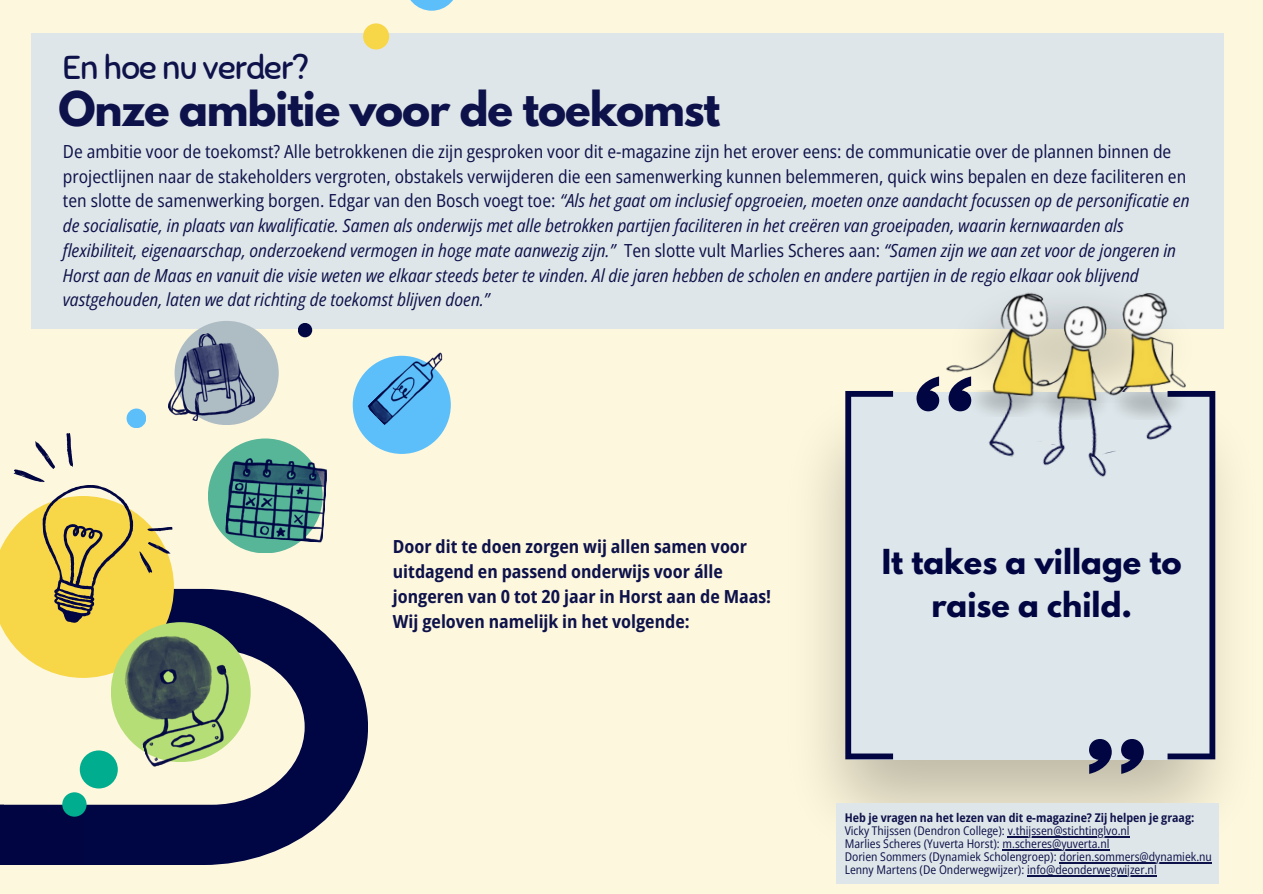
<style>
.page{position:relative;width:1263px;height:894px;background:#fff}
.page>*{position:absolute;margin:0;border:0;box-sizing:border-box;transform-origin:0 0}
.t1{font:700 42.45px "League Spartan";letter-spacing:-.025em;color:#0e124a}
.t2{font:33px "Sniglet";letter-spacing:-.025em;color:#0e124a}
.t3{font:700 30.45px/42.6px "League Spartan";color:#010541;text-align:center}
.t4{font:italic semi-condensed 18px/24.8px "Open Sans";color:#0e124a}
.t5{font:700 semi-condensed 18px/24.8px "Open Sans";color:#0e124a}
.t6{font:semi-condensed 12px "Open Sans";color:#0e124a}
.t7{font:700 semi-condensed 12px "Open Sans";color:#0e124a}
.s1{font-style:normal}
</style>
<div class="page">
<div style="left:0;top:0;width:1263px;height:893px;background:#fdf7dd"></div>
<div style="left:31px;top:33px;width:1193px;height:295px;background:#dfe6e9"></div>
<img style="left:819px;top:376px;width:406px;height:501px">
<div style="left:850px;top:392px;width:360px;height:367px;background:#dde6ea"></div>
<svg style="left:950px;top:405px;width:17px;height:6px"></svg>
<svg style="left:916px;top:376px;width:23px;height:35px"></svg>
<svg style="left:1089px;top:739px;width:23px;height:34px"></svg>
<svg style="left:1121px;top:739px;width:23px;height:34px"></svg>
<svg style="left:845px;top:391px;width:48px;height:368px"></svg>
<svg style="left:1167px;top:391px;width:48px;height:368px"></svg>
<img style="left:1146px;top:405px;width:42px;height:50px">
<img style="left:993px;top:417px;width:15px;height:19px">
<img style="left:1124px;top:405px;width:63px;height:14px">
<img style="left:967px;top:405px;width:60px;height:12px">
<img style="left:1027px;top:405px;width:35px;height:31px">
<img style="left:1062px;top:405px;width:62px;height:35px">
<img style="left:988px;top:436px;width:94px;height:30px">
<img style="left:1071px;top:440px;width:95px;height:37px">
<svg style="left:1038px;top:440px;width:16px;height:7px"></svg>
<img style="left:1188px;top:328px;width:7px;height:75px">
<img style="left:943px;top:292px;width:245px;height:113px">
<svg style="left:328px;top:637px;width:40px;height:180px;fill:#000544"></svg>
<div style="left:837px;top:803px;width:382px;height:80px;background:#dfe6e9"></div>
<hr style="left:1008px;top:835px;width:122px;height:1px;background:#0e124a">
<hr style="left:1003px;top:848px;width:107px;height:1px;background:#0e124a">
<hr style="left:1060px;top:861px;width:152px;height:1px;background:#0e124a">
<hr style="left:1027px;top:874px;width:130px;height:1px;background:#0e124a">
<div style="left:127px;top:408px;width:19px;height:20px;background:#5cbff9;border-radius:50%"></div>
<div style="left:298px;top:323px;width:14px;height:14px;background:#000544;border-radius:50%"></div>
<div style="left:175px;top:321px;width:104px;height:104px;background:#aebcc4;border-radius:50%"></div>
<svg style="left:158px;top:327px;width:99px;height:97px"></svg>
<div style="left:353px;top:355px;width:98px;height:99px;background:#5cbff9;border-radius:50%"></div>
<svg style="left:366px;top:352px;width:85px;height:75px"></svg>
<svg style="left:0;top:433px;width:328px;height:431px"></svg>
<div style="left:363px;top:23px;width:26px;height:26px;background:#f7d648;border-radius:50%"></div>
<svg style="left:410px;top:0;width:43px;height:11px"></svg>
<p class="t2" style="left:63px;top:47px;width:247px">En hoe nu verder?</p>
<p class="t1" style="left:58px;top:87px;width:663px">Onze ambitie voor de toekomst</p>
<h3 class="t4" style="left:63px;top:138px;width:1128px"><span class="s1">De ambitie voor de toekomst? Alle betrokkenen die zijn gesproken voor dit e-magazine zijn het erover eens: de communicatie over de plannen binnen de projectlijnen naar de stakeholders vergroten, obstakels verwijderen die een samenwerking kunnen belemmeren, quick wins bepalen en deze faciliteren en ten slotte de samenwerking borgen. Edgar van den Bosch voegt toe:</span> “Als het gaat om inclusief opgroeien, moeten onze aandacht focussen op de personificatie en de socialisatie, in plaats van kwalificatie. Samen als onderwijs met alle betrokken partijen faciliteren in het creëren van groeipaden, waarin kernwaarden als flexibiliteit, eigenaarschap, onderzoekend vermogen in hoge mate aanwezig zijn.” <span class="s1">Ten slotte vult Marlies Scheres aan:</span> “Samen zijn we aan zet voor de jongeren in Horst aan de Maas en vanuit die visie weten we elkaar steeds beter te vinden. Al die jaren hebben de scholen en andere partijen in de regio elkaar ook blijvend vastgehouden, laten we dat richting de toekomst blijven doen.”</h3>
<p class="t5" style="left:393px;top:534px;width:380px">Door dit te doen zorgen wij allen samen voor uitdagend en passend onderwijs voor álle jongeren van 0 tot 20 jaar in Horst aan de Maas!<br>Wij geloven namelijk in het volgende:</p>
<h1 class="t3" style="left:882px;top:544px;width:301px">It takes a village to raise a child.</h1>
<p class="t7" style="left:845px;top:808px;width:351px">Heb je vragen na het lezen van dit e-magazine? Zij helpen je graag:</p>
<p class="t6" style="left:845px;top:821px;width:287px">Vicky Thijssen (Dendron College): v.thijssen@stichtinglvo.nl</p>
<p class="t6" style="left:845px;top:834px;width:266px">Marlies Scheres (Yuverta Horst): m.scheres@yuverta.nl</p>
<p class="t6" style="left:845px;top:848px;width:369px">Dorien Sommers (Dynamiek Scholengroep): dorien.sommers@dynamiek.nu</p>
<p class="t6" style="left:845px;top:861px;width:314px">Lenny Martens (De Onderwegwijzer): info@deonderwegwijzer.nl</p>
</div>
